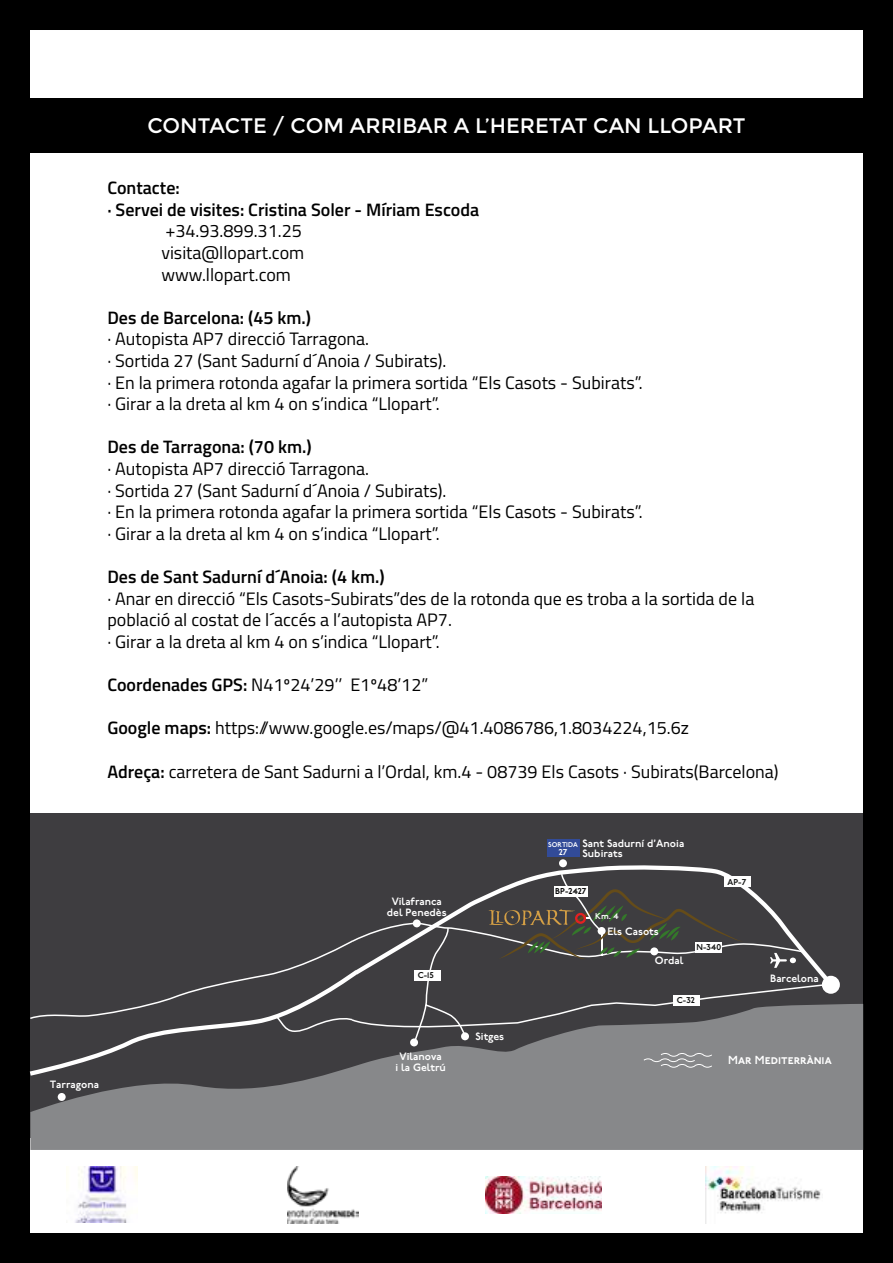
<style>
.page{position:relative;width:893px;height:1263px;background:#fff}
.page>*{position:absolute;margin:0;border:0;box-sizing:border-box;transform-origin:0 0}
.t1{font:21px "Montserrat";color:#fff}
.t2{font:18px/21.6px "Titillium";color:#000}
.t3{font:600 18px/21.6px "Titillium";color:#000}
.t4{font:11.7px "P22 Underground Demi SC";color:#fff}
.t5{font:600 10.65px/10.6px "P22 Underground";color:#fff;text-align:center}
.t6{font:600 8.55px "P22 Underground";color:#111211}
.t7{font:600 8.55px "P22 Underground";color:#000}
.t8{font:600 8.55px "P22 Underground";color:#fff}
.t9{font:600 6.9px "P22 Underground";color:#fff}
.s1{font-weight:600}
</style>
<div class="page">
<div style="left:0;top:0;width:893px;height:1263px;border:30px solid #000"></div>
<div style="left:0;top:98px;width:893px;height:54px;background:#000"></div>
<div style="left:30px;top:812px;width:833px;height:325px;background:#3e3d40"></div>
<div style="left:30px;top:1004px;width:833px;height:146px;background:#87888a"></div>
<div style="left:822px;top:976px;width:18px;height:18px;background:#fff;border-radius:50%"></div>
<svg style="left:552px;top:865px;width:283px;height:112px"></svg>
<div style="left:559px;top:859px;width:8px;height:8px;background:#fff;border-radius:50%"></div>
<div style="left:547px;top:839px;width:33px;height:18px;background:#324b98"></div>
<div style="left:58px;top:1093px;width:8px;height:8px;background:#fff;border-radius:50%"></div>
<svg style="left:25px;top:872px;width:808px;height:207px"></svg>
<img style="left:287px;top:1166px;width:71px;height:57px">
<img style="left:706px;top:1166px;width:115px;height:47px">
<img style="left:75px;top:1166px;width:62px;height:57px">
<img style="left:485px;top:1176px;width:117px;height:38px">
<p class="t1" style="left:147px;top:114px;width:599px">CONTACTE / COM ARRIBAR A L’HERETAT CAN LLOPART</p>
<p class="t3" style="left:107px;top:176px;width:373px">Contacte:<br>· Servei de visites: Cristina Soler - Míriam Escoda</p>
<p class="t2" style="left:161px;top:219px;width:144px">+34.93.899.31.25 visita@llopart.com www.llopart.com</p>
<p class="t3" style="left:107px;top:306px;width:205px">Des de Barcelona: (45 km.)</p>
<p class="t2" style="left:107px;top:327px;width:537px">· Autopista AP7 direcció Tarragona.<br>· Sortida 27 (Sant Sadurní d´Anoia / Subirats).<br>· En la primera rotonda agafar la primera sortida “Els Casots - Subirats”. · Girar a la dreta al km 4 on s’indica “Llopart”.</p>
<p class="t3" style="left:107px;top:435px;width:206px">Des de Tarragona: (70 km.)</p>
<p class="t2" style="left:107px;top:457px;width:537px">· Autopista AP7 direcció Tarragona.<br>· Sortida 27 (Sant Sadurní d´Anoia / Subirats).<br>· En la primera rotonda agafar la primera sortida “Els Casots - Subirats”. · Girar a la dreta al km 4 on s’indica “Llopart”.</p>
<p class="t3" style="left:107px;top:565px;width:279px">Des de Sant Sadurní d´Anoia: (4 km.)</p>
<p class="t2" style="left:107px;top:587px;width:648px">· Anar en direcció “Els Casots-Subirats”des de la rotonda que es troba a la sortida de la població al costat de l´accés a l’autopista AP7.<br>· Girar a la dreta al km 4 on s’indica “Llopart”.</p>
<p class="t2" style="left:107px;top:673px;width:322px"><span class="s1">Coordenades GPS:</span> N41º24’29’’ E1º48’12”</p>
<p class="t2" style="left:107px;top:716px;width:583px"><span class="s1">Google maps:</span> https://www.google.es/maps/@41.4086786,1.8034224,15.6z</p>
<p class="t2" style="left:107px;top:759px;width:673px"><span class="s1">Adreça:</span> carretera de Sant Sadurni a l’Ordal, km.4 - 08739 Els Casots · Subirats(Barcelona)</p>
<p class="t5" style="left:50px;top:1079px;width:51px">Tarragona</p>
<p class="t5" style="left:387px;top:897px;width:61px">Vilafranca del Penedès</p>
<p class="t6" style="left:418px;top:970px;width:18px">C-15</p>
<p class="t5" style="left:396px;top:1051px;width:52px">Vilanova<br>i la Geltrú</p>
<p class="t5" style="left:475px;top:1031px;width:30px">Sitges</p>
<p class="t5" style="left:582px;top:838px;width:104px;text-align:left">Sant Sadurní d’Anoia<br>Subirats</p>
<p class="t9" style="left:548px;top:840px;width:31px">SORTIDA</p>
<p class="t8" style="left:559px;top:847px;width:10px">27</p>
<p class="t7" style="left:555px;top:886px;width:33px">BP-2427</p>
<p class="t8" style="left:595px;top:912px;width:25px">Km. 4</p>
<p class="t5" style="left:607px;top:926px;width:53px">Els Casots</p>
<p class="t6" style="left:728px;top:877px;width:20px">AP-7</p>
<p class="t6" style="left:697px;top:942px;width:26px">N-340</p>
<p class="t5" style="left:655px;top:955px;width:30px">Ordal</p>
<p class="t6" style="left:677px;top:995px;width:19px">C-32</p>
<p class="t5" style="left:770px;top:973px;width:50px">Barcelona</p>
<p class="t4" style="left:728px;top:1053px;width:105px">Mar Mediterrània</p>
</div>
